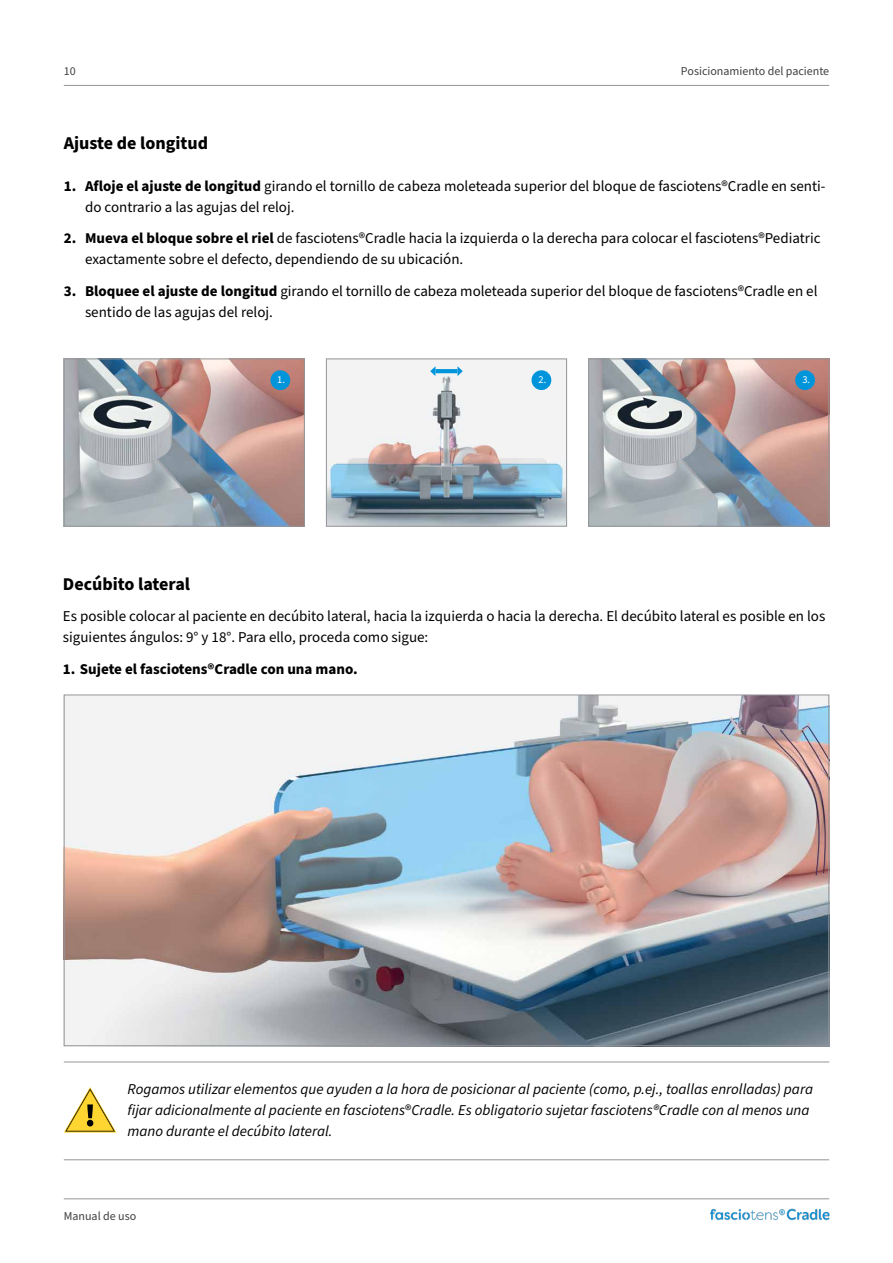
<style>
.page{position:relative;width:893px;height:1263px;background:#fff}
.page>*{position:absolute;margin:0;border:0;box-sizing:border-box;transform-origin:0 0}
.t1{font:700 18px "Source Sans Pro";color:#000}
.t2{font:15px/21px "Source Sans Pro";color:#000}
.t3{font:italic 15px/21px "Source Sans Pro";color:#000}
.t4{font:700 15px "Source Sans Pro";color:#000}
.t5{font:12px "Source Sans Pro";color:#414042}
.t6{font:10.5px "Source Sans Pro";color:#fff}
.s1{font-weight:700}
.s2{font-style:normal}
</style>
<div class="page">
<hr style="left:64px;top:85px;width:765px;height:1px;background:#939598">
<hr style="left:64px;top:1198px;width:765px;height:1px;background:#939598">
<img style="left:711px;top:1208px;width:118px;height:13px">
<img style="left:66px;top:360px;width:237px;height:164px">
<div style="left:64px;top:358px;width:241px;height:168px;border:1px solid #939598"></div>
<img style="left:328px;top:360px;width:237px;height:164px">
<div style="left:326px;top:358px;width:241px;height:168px;border:1px solid #939598"></div>
<img style="left:590px;top:360px;width:237px;height:164px">
<div style="left:588px;top:358px;width:241px;height:168px;border:1px solid #939598"></div>
<div style="left:270px;top:370px;width:20px;height:20px;background:#0095da;border-radius:50%"></div>
<div style="left:531px;top:370px;width:20px;height:20px;background:#0095da;border-radius:50%"></div>
<div style="left:795px;top:370px;width:20px;height:20px;background:#0095da;border-radius:50%"></div>
<img style="left:66px;top:696px;width:761px;height:348px">
<hr style="left:64px;top:1159px;width:765px;height:1px;background:#939598">
<hr style="left:64px;top:1062px;width:765px;height:1px;background:#939598">
<svg style="left:64px;top:1087px;width:52px;height:45px"></svg>
<svg style="left:435px;top:369px;width:22px;height:4px"></svg>
<svg style="left:430px;top:366px;width:5px;height:10px"></svg>
<svg style="left:457px;top:366px;width:6px;height:10px"></svg>
<p class="t5" style="left:64px;top:63px;width:13px">10</p>
<p class="t5" style="left:681px;top:63px;width:150px">Posicionamiento del paciente</p>
<p class="t1" style="left:64px;top:130px;width:146px">Ajuste de longitud</p>
<p class="t2" style="left:85px;top:176px;width:742px;text-indent:-21px"><span class="s1">1. Afloje el ajuste de longitud</span> girando el tornillo de cabeza moleteada superior del bloque de fasciotens®Cradle en senti&shy;do contrario a las agujas del reloj.</p>
<p class="t2" style="left:85px;top:228px;width:737px;text-indent:-21px"><span class="s1">2. Mueva el bloque sobre el riel</span> de fasciotens®Cradle hacia la izquierda o la derecha para colocar el fasciotens®Pediatric exactamente sobre el defecto, dependiendo de su ubicación.</p>
<p class="t2" style="left:85px;top:281px;width:734px;text-indent:-21px"><span class="s1">3. Bloquee el ajuste de longitud</span> girando el tornillo de cabeza moleteada superior del bloque de fasciotens®Cradle en el sentido de las agujas del reloj.</p>
<p class="t6" style="left:277px;top:372px;width:9px">1.</p>
<p class="t6" style="left:539px;top:372px;width:9px">2.</p>
<p class="t6" style="left:802px;top:372px;width:9px">3.</p>
<p class="t1" style="left:63px;top:571px;width:129px">Decúbito lateral</p>
<p class="t2" style="left:63px;top:606px;width:764px">Es posible colocar al paciente en decúbito lateral, hacia la izquierda o hacia la derecha. El decúbito lateral es posible en los siguientes ángulos: 9° y 18°. Para ello, proceda como sigue:</p>
<p class="t4" style="left:63px;top:658px;width:296px">1. Sujete el fasciotens®Cradle con una mano.</p>
<p class="t3" style="left:128px;top:1079px;width:687px">Rogamos utilizar elementos que ayuden a la hora de posicionar al paciente (como, p.ej., toallas enrolladas) para fijar adicionalmente al paciente en fasciotens<span class="s2">®</span>Cradle. Es obligatorio sujetar fasciotens®Cradle con al menos una mano durante el decúbito lateral.</p>
<p class="t5" style="left:64px;top:1208px;width:74px">Manual de uso</p>
</div>
